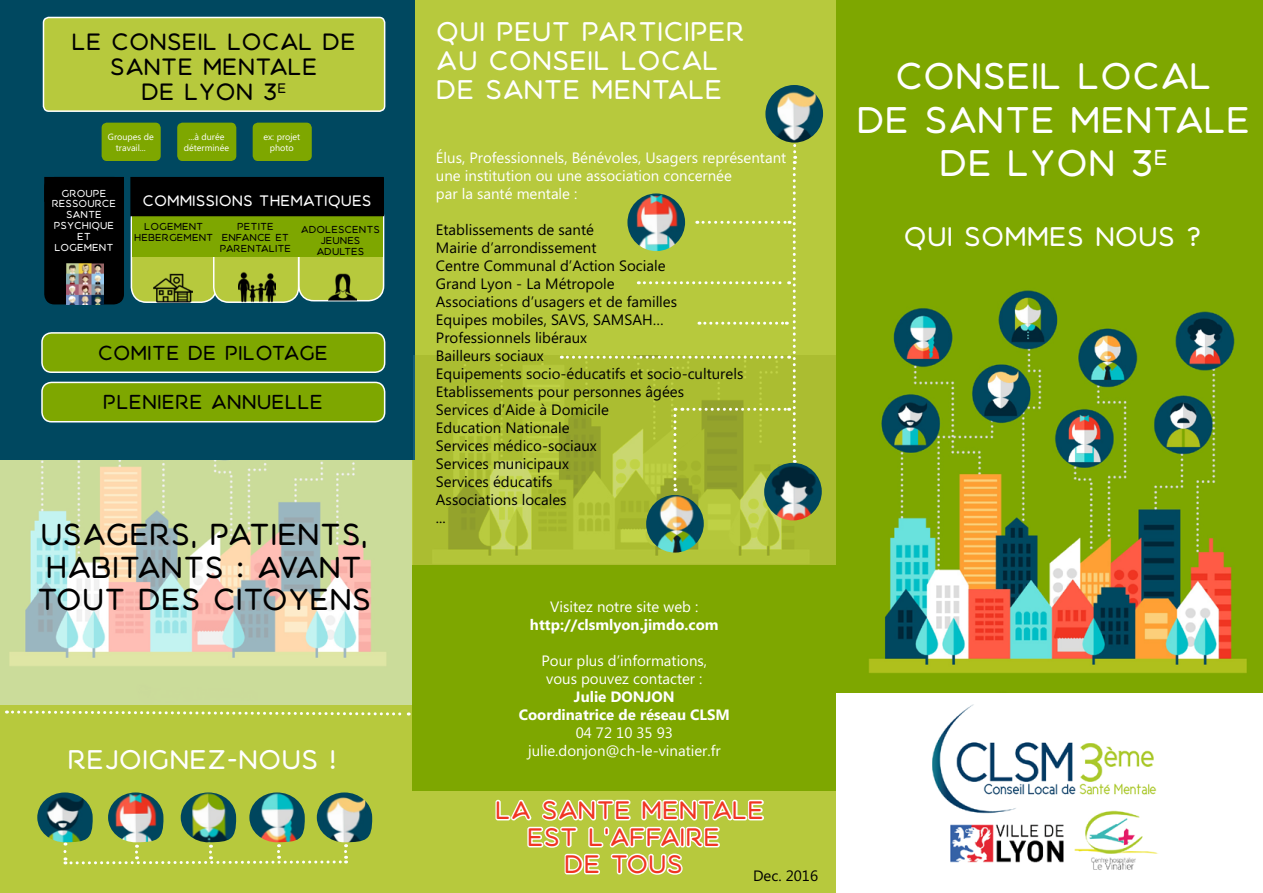
<style>
.page{position:relative;width:1263px;height:893px;background:#fff}
.page>*{position:absolute;margin:0;border:0;box-sizing:border-box;transform-origin:0 0}
.t1{font:33px/43.8px "Aquatico";color:#fff;text-align:center}
.t2{font:27px/32.4px "Aquatico";color:#000;text-align:center}
.t3{font:24px/28.8px "Aquatico";color:#fff}
.t4{font:22.5px/27px "Aquatico";color:#f03522;text-align:center}
.t5{font:21px/25.2px "Aquatico";color:#000;text-align:center}
.t6{font:18px "Aquatico";color:#000}
.t7{font:15px/18px "Microsoft Phags Pa";color:#000}
.t8{font:15px/18px "Microsoft Phags Pa";color:#fff;text-align:center}
.t9{font:700 15px/18px "Microsoft Phags Pa";color:#fff;text-align:center}
.t10{font:13.5px "Aquatico";color:#fff}
.t11{font:9px/10.8px "Aquatico";color:#000;text-align:center}
.t12{font:9px/10.8px "Microsoft Phags Pa";color:#fff;text-align:center}
.t13{font:9px/10.8px "Aquatico";color:#fff;text-align:center}
</style>
<div class="page">
<img style="left:0;top:459px;width:412px;height:246px">
<div style="left:412px;top:0;width:424px;height:893px;background:#b7c93d"></div>
<div style="left:836px;top:0;width:427px;height:693px;background:#7ea700"></div>
<img style="left:868px;top:290px;width:379px;height:383px">
<img style="left:932px;top:704px;width:226px;height:166px">
<div style="left:0;top:705px;width:413px;height:188px;background:#b7c93d"></div>
<div style="left:412px;top:566px;width:424px;height:225px;background:#7ea700"></div>
<svg style="left:495px;top:799px;width:269px;height:76px"></svg>
<div style="left:0;top:0;width:414px;height:459px;background:#004860"></div>
<img style="left:413px;top:356px;width:423px;height:210px">
<img style="left:108px;top:792px;width:56px;height:50px">
<svg style="left:6px;top:710px;width:403px;height:6px"></svg>
<div style="left:45px;top:178px;width:78px;height:23px;background:#000"></div>
<div style="left:44px;top:177px;width:80px;height:25px;border:2px solid #000"></div>
<div style="left:131px;top:204px;width:85px;height:98px;background:#b7c93d;border-radius:15px"></div>
<div style="left:131px;top:204px;width:86px;height:99px;border:2px solid #fff;border-radius:15px"></div>
<div style="left:299px;top:202px;width:85px;height:99px;background:#b7c93d;border-radius:15px"></div>
<div style="left:298px;top:201px;width:86px;height:100px;border:2px solid #fff;border-radius:15px"></div>
<img style="left:153px;top:273px;width:39px;height:30px">
<div style="left:214px;top:201px;width:85px;height:101px;background:#b7c93d;border-radius:15px"></div>
<div style="left:213px;top:200px;width:86px;height:103px;border:2px solid #fff;border-radius:15px"></div>
<img style="left:239px;top:272px;width:37px;height:31px">
<img style="left:329px;top:274px;width:27px;height:27px">
<div style="left:132px;top:212px;width:83px;height:45px;background:#7ea700"></div>
<div style="left:213px;top:212px;width:85px;height:45px;background:#7ea700"></div>
<div style="left:298px;top:215px;width:85px;height:42px;background:#7ea700"></div>
<div style="left:42px;top:382px;width:343px;height:40px;background:#7ea700;border-radius:10px"></div>
<div style="left:41px;top:382px;width:344px;height:40px;border:2px solid #fff;border-radius:10px"></div>
<div style="left:42px;top:333px;width:343px;height:39px;background:#7ea700;border-radius:10px"></div>
<div style="left:41px;top:332px;width:344px;height:41px;border:2px solid #fff;border-radius:10px"></div>
<div style="left:45px;top:178px;width:78px;height:126px;background:#000;border-radius:10px"></div>
<div style="left:44px;top:177px;width:80px;height:127px;border:2px solid #000;border-radius:10px"></div>
<div style="left:43px;top:17px;width:342px;height:94px;background:#b7c93d;border-radius:5px"></div>
<div style="left:43px;top:17px;width:342px;height:95px;border:2px solid #fff;border-radius:5px"></div>
<img style="left:67px;top:263px;width:36px;height:41px">
<div style="left:130px;top:177px;width:255px;height:40px;background:#000"></div>
<div style="left:177px;top:123px;width:59px;height:38px;background:#7ea700;border-radius:5px"></div>
<div style="left:253px;top:123px;width:59px;height:38px;background:#7ea700;border-radius:5px"></div>
<div style="left:102px;top:123px;width:59px;height:38px;background:#7ea700;border-radius:5px"></div>
<svg style="left:561px;top:144px;width:235px;height:347px"></svg>
<img style="left:37px;top:792px;width:56px;height:50px">
<img style="left:180px;top:792px;width:57px;height:50px">
<img style="left:249px;top:792px;width:56px;height:50px">
<img style="left:317px;top:792px;width:56px;height:50px">
<svg style="left:63px;top:842px;width:284px;height:23px"></svg>
<img style="left:765px;top:85px;width:58px;height:58px">
<img style="left:627px;top:193px;width:58px;height:58px">
<img style="left:646px;top:495px;width:58px;height:58px">
<img style="left:764px;top:463px;width:58px;height:58px">
<h3 class="t5" style="left:72px;top:32px;width:286px">LE CONSEIL LOCAL DE<br>SANTE MENTALE<br>DE LYON 3<sup>E</sup></h3>
<p class="t12" style="left:108px;top:131px;width:47px">Groupes de travail...</p>
<p class="t12" style="left:184px;top:131px;width:47px">...à durée déterminée</p>
<p class="t12" style="left:263px;top:131px;width:38px">ex: projet photo</p>
<p class="t13" style="left:52px;top:189px;width:66px">GROUPE<br>RESSOURCE<br>SANTE<br>PSYCHIQUE<br>ET<br>LOGEMENT</p>
<p class="t10" style="left:143px;top:194px;width:231px">COMMISSIONS THEMATIQUES</p>
<p class="t11" style="left:134px;top:222px;width:81px">LOGEMENT<br>HEBERGEMENT</p>
<p class="t11" style="left:220px;top:222px;width:73px">PETITE<br>ENFANCE ET<br>PARENTALITE</p>
<p class="t11" style="left:301px;top:225px;width:81px">ADOLESCENTS<br>JEUNES<br>ADULTES</p>
<p class="t6" style="left:98px;top:344px;width:232px">COMITE DE PILOTAGE</p>
<p class="t6" style="left:103px;top:393px;width:222px">PLENIERE ANNUELLE</p>
<h2 class="t2" style="left:37px;top:523px;width:336px">USAGERS, PATIENTS,<br>HABITANTS : AVANT<br>TOUT DES CITOYENS</h2>
<h3 class="t3" style="left:67px;top:749px;width:271px">REJOIGNEZ-NOUS !</h3>
<h3 class="t3" style="left:436px;top:21px;width:311px">QUI PEUT PARTICIPER<br>AU CONSEIL LOCAL<br>DE SANTE MENTALE</h3>
<p class="t8" style="left:436px;top:148px;width:352px;text-align:left">élus, Professionnels, Bénévoles, Usagers représentant une institution ou une association concernée<br>par la santé mentale :</p>
<p class="t7" style="left:436px;top:220px;width:309px">Etablissements de santé<br>Mairie d’arrondissement<br>Centre Communal d’Action Sociale<br>Grand Lyon - La Métropole<br>Associations d’usagers et de familles<br>Equipes mobiles, SAVS, SAMSAH…<br>Professionnels libéraux<br>Bailleurs sociaux<br>Equipements socio-éducatifs et socio-culturels<br>Etablissements pour personnes âgées<br>Services d’Aide à Domicile<br>Education Nationale<br>Services médico-sociaux<br>Services municipaux<br>Services éducatifs<br>Associations locales<br>...</p>
<p class="t8" style="left:550px;top:597px;width:150px">Visitez notre site web :</p>
<p class="t9" style="left:530px;top:614px;width:190px">http://clsmlyon.jimdo.com</p>
<p class="t8" style="left:541px;top:651px;width:167px">Pour plus d’informations, vous pouvez contacter :</p>
<p class="t9" style="left:519px;top:686px;width:213px">Julie DONJON<br>Coordinatrice de réseau CLSM</p>
<p class="t8" style="left:528px;top:723px;width:194px">04 72 10 35 93 julie.donjon@ch-le-vinatier.fr</p>
<h3 class="t4" style="left:495px;top:800px;width:271px">LA SANTE MENTALE<br>EST L'AFFAIRE<br>DE TOUS</h3>
<p class="t7" style="left:753px;top:866px;width:66px">Dec. 2016</p>
<h1 class="t1" style="left:856px;top:59px;width:396px">CONSEIL LOCAL<br>DE SANTE MENTALE<br>DE LYON 3<sup>E</sup></h1>
<h3 class="t3" style="left:904px;top:226px;width:299px">QUI SOMMES NOUS ?</h3>
</div>
